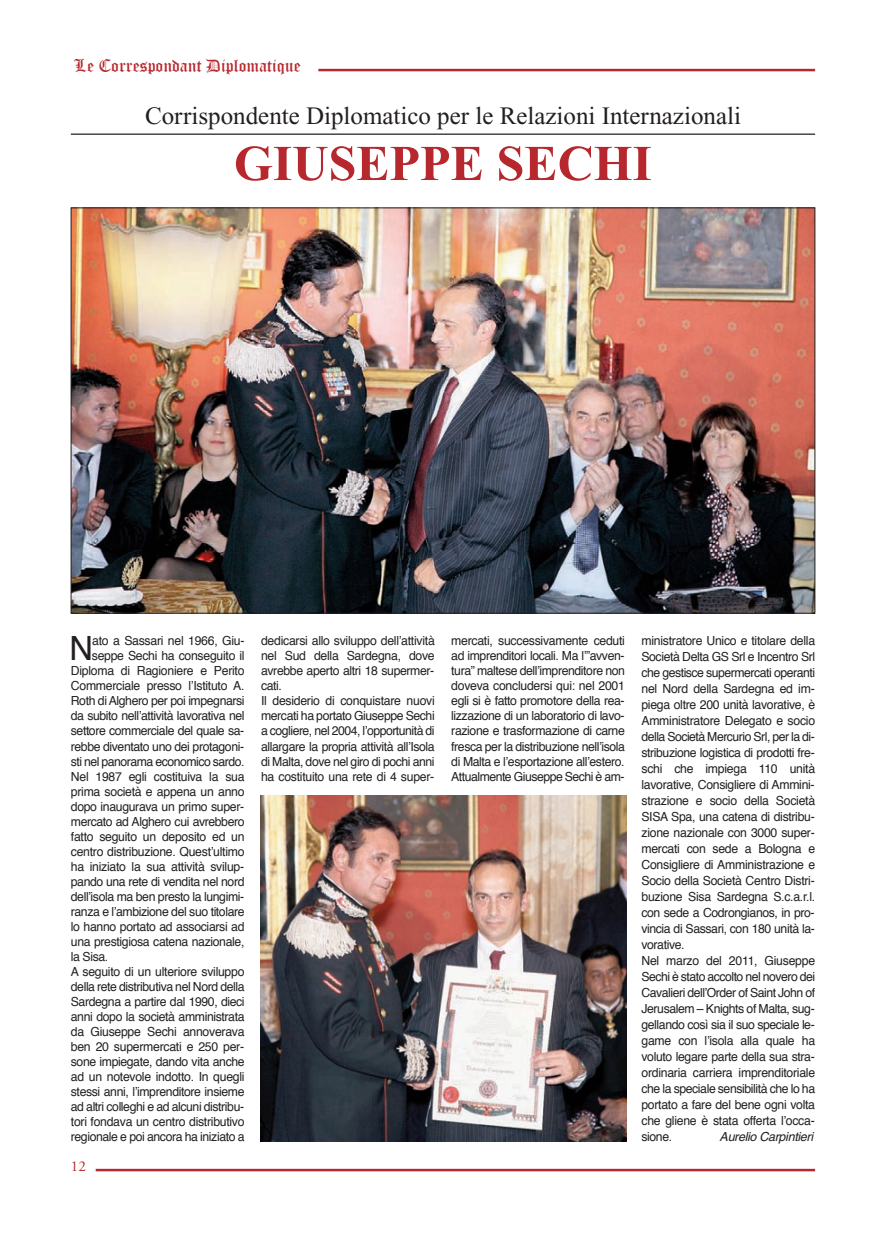
<style>
.page{position:relative;width:886px;height:1241px;background:#fff}
.page>*{position:absolute;margin:0;border:0;box-sizing:border-box;transform-origin:0 0}
.t1{font:700 50px "Times New Roman";color:#b7282e}
.t2{font:33.38px "Helvetica";color:#231f20}
.t3{font:25px "Times New Roman";color:#231f20}
.t4{font:17.5px "Old English Text";color:#b7282e}
.t5{font:15px "Adobe Garamond";color:#b7282e}
.t6{font:12.5px/16px "Helvetica";letter-spacing:-.03em;color:#231f20}
.t7{font:italic 12.5px "Helvetica";letter-spacing:-.025em;color:#231f20}
</style>
<div class="page">
<hr style="left:318px;top:69px;width:497px;height:2px;background:#b7282e">
<hr style="left:96px;top:1168px;width:719px;height:3px;background:#b7282e">
<img style="left:73px;top:210px;width:740px;height:401px">
<img style="left:260px;top:795px;width:366px;height:346px">
<hr style="left:71px;top:133px;width:744px;height:2px;background:#231f20">
<h3 class="t4" style="left:74px;top:57px;width:228px">Le Correspondant Diplomatique</h3>
<h3 class="t3" style="left:145px;top:106px;width:597px">Corrispondente Diplomatico per le Relazioni Internazionali</h3>
<h1 class="t1" style="left:234px;top:147px;width:419px">GIUSEPPE SECHI</h1>
<h2 class="t2" style="left:69px;top:634px;width:25px">N</h2>
<p class="t6" style="left:92px;top:634px;width:154px">ato a Sassari nel 1966, Giu-</p>
<p class="t6" style="left:92px;top:649px;width:154px">seppe Sechi ha conseguito il</p>
<p class="t6" style="left:71px;top:664px;width:175px">Diploma di Ragioniere e Perito</p>
<p class="t6" style="left:71px;top:679px;width:175px">Commerciale presso l’Istituto A.</p>
<p class="t6" style="left:71px;top:694px;width:175px">Roth di Alghero per poi impegnarsi</p>
<p class="t6" style="left:71px;top:709px;width:175px">da subito nell’attività lavorativa nel</p>
<p class="t6" style="left:71px;top:724px;width:175px">settore commerciale del quale sa-</p>
<p class="t6" style="left:71px;top:739px;width:175px">rebbe diventato uno dei protagoni-</p>
<p class="t6" style="left:71px;top:754px;width:175px">sti nel panorama economico sardo.</p>
<p class="t6" style="left:71px;top:769px;width:175px">Nel 1987 egli costituiva la sua</p>
<p class="t6" style="left:71px;top:784px;width:175px">prima società e appena un anno</p>
<p class="t6" style="left:71px;top:799px;width:175px">dopo inaugurava un primo super-</p>
<p class="t6" style="left:71px;top:814px;width:175px">mercato ad Alghero cui avrebbero</p>
<p class="t6" style="left:71px;top:829px;width:175px">fatto seguito un deposito ed un</p>
<p class="t6" style="left:71px;top:844px;width:175px">centro distribuzione. Quest’ultimo</p>
<p class="t6" style="left:71px;top:859px;width:175px">ha iniziato la sua attività svilup-</p>
<p class="t6" style="left:71px;top:874px;width:175px">pando una rete di vendita nel nord</p>
<p class="t6" style="left:71px;top:889px;width:175px">dell’isola ma ben presto la lungimi-</p>
<p class="t6" style="left:71px;top:904px;width:175px">ranza e l’ambizione del suo titolare</p>
<p class="t6" style="left:71px;top:919px;width:175px">lo hanno portato ad associarsi ad</p>
<p class="t6" style="left:71px;top:934px;width:175px">una prestigiosa catena nazionale,</p>
<p class="t6" style="left:71px;top:949px;width:39px">la Sisa.</p>
<p class="t6" style="left:71px;top:964px;width:175px">A seguito di un ulteriore sviluppo</p>
<p class="t6" style="left:71px;top:979px;width:175px">della rete distributiva nel Nord della</p>
<p class="t6" style="left:71px;top:994px;width:175px">Sardegna a partire dal 1990, dieci</p>
<p class="t6" style="left:71px;top:1009px;width:175px">anni dopo la società amministrata</p>
<p class="t6" style="left:71px;top:1024px;width:175px">da Giuseppe Sechi annoverava</p>
<p class="t6" style="left:71px;top:1039px;width:175px">ben 20 supermercati e 250 per-</p>
<p class="t6" style="left:71px;top:1054px;width:175px">sone impiegate, dando vita anche</p>
<p class="t6" style="left:71px;top:1069px;width:175px">ad un notevole indotto. In quegli</p>
<p class="t6" style="left:71px;top:1084px;width:175px">stessi anni, l’imprenditore insieme</p>
<p class="t6" style="left:71px;top:1099px;width:175px">ad altri colleghi e ad alcuni distribu-</p>
<p class="t6" style="left:71px;top:1114px;width:175px">tori fondava un centro distributivo</p>
<p class="t6" style="left:71px;top:1129px;width:175px">regionale e poi ancora ha iniziato a</p>
<p class="t5" style="left:71px;top:1159px;width:16px">12</p>
<p class="t6" style="left:261px;top:634px;width:175px;line-height:15px">dedicarsi allo sviluppo dell’attività nel Sud della Sardegna, dove avrebbe aperto altri 18 supermer&shy;cati.<br>Il desiderio di conquistare nuovi mercati ha portato Giuseppe Sechi a cogliere, nel 2004, l’opportunità di allargare la propria attività all’Isola di Malta, dove nel giro di pochi anni ha costituito una rete di 4 super-</p>
<p class="t6" style="left:451px;top:634px;width:175px;line-height:15px;text-align:justify">mercati, successivamente ceduti ad imprenditori locali. Ma l’”avven&shy;tura” maltese dell’imprenditore non doveva concludersi qui: nel 2001 egli si è fatto promotore della rea&shy;lizzazione di un laboratorio di lavo&shy;razione e trasformazione di carne fresca per la distribuzione nell’isola di Malta e l’esportazione all’estero.<br>Attualmente Giuseppe Sechi è am-</p>
<p class="t6" style="left:641px;top:634px;width:175px">ministratore Unico e titolare della<br>Società Delta GS Srl e Incentro Srl che gestisce supermercati operanti nel Nord della Sardegna ed im&shy;piega oltre 200 unità lavorative, è<br>Amministratore Delegato e socio della Società Mercurio Srl, per la di&shy;stribuzione logistica di prodotti fre&shy;schi che impiega 110 unità lavorative, Consigliere di Ammini&shy;strazione e socio della Società<br>SISA Spa, una catena di distribu&shy;zione nazionale con 3000 super&shy;mercati con sede a Bologna e<br>Consigliere di Amministrazione e<br>Socio della Società Centro Distri&shy;buzione Sisa Sardegna S.c.a.r.l. con sede a Codrongianos, in pro&shy;vincia di Sassari, con 180 unità la&shy;vorative.<br>Nel marzo del 2011, Giuseppe<br>Sechi è stato accolto nel novero dei<br>Cavalieri dell’Order of Saint John of<br>Jerusalem – Knights of Malta, sug&shy;gellando così sia il suo speciale le&shy;game con l’isola alla quale ha voluto legare parte della sua stra&shy;ordinaria carriera imprenditoriale che la speciale sensibilità che lo ha portato a fare del bene ogni volta che gliene è stata offerta l’occa&shy;sione.</p>
<p class="t7" style="left:719px;top:1131px;width:95px">Aurelio Carpintieri</p>
</div>
